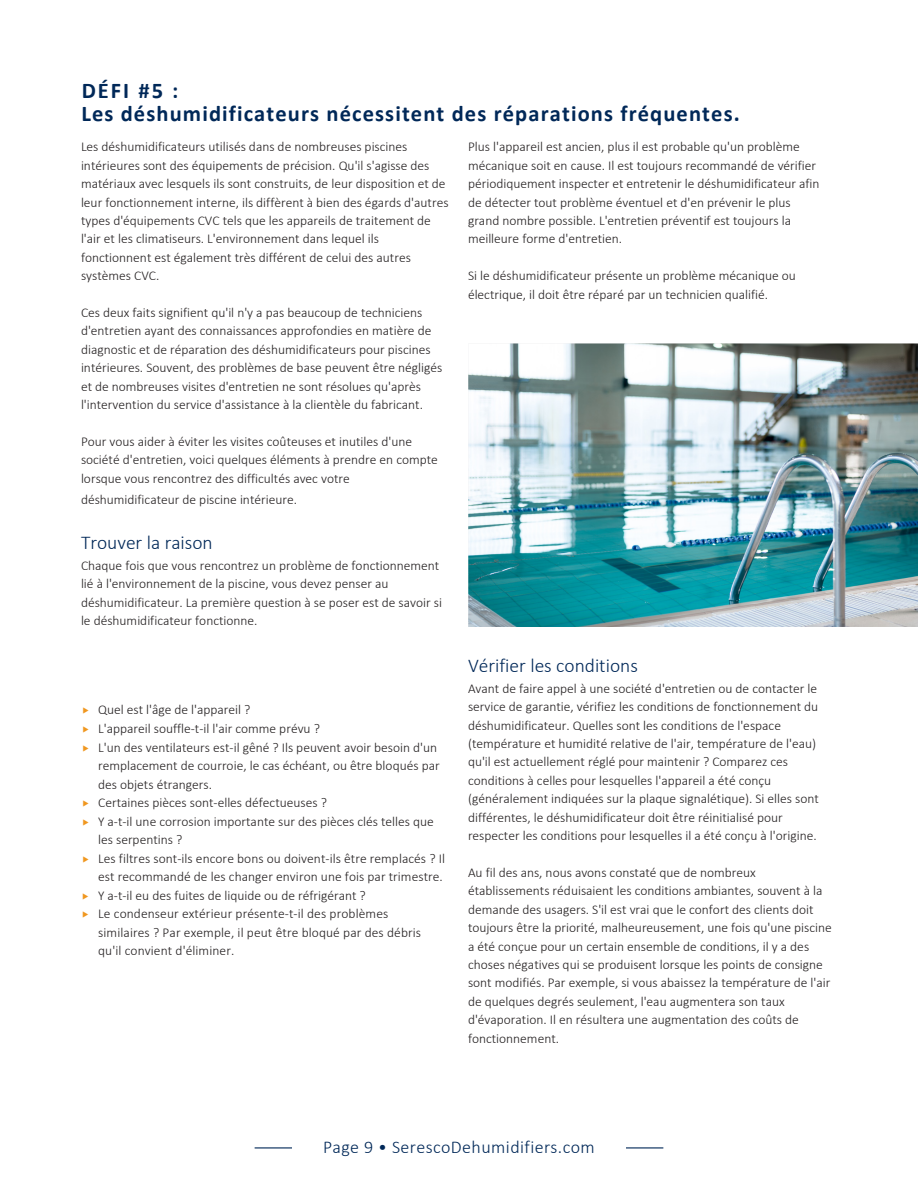
<style>
.page{position:relative;width:918px;height:1188px;background:#fff}
.page>*{position:absolute;margin:0;border:0;box-sizing:border-box;transform-origin:0 0}
.Header_Level_2{font:700 22.5px/22.5px "Calibri";letter-spacing:.05em;color:#002858}
.Body{font:300 19.5px "Calibri";color:#002858}
.Body__no_space{font:300 19.5px "Calibri";color:#002858}
.t1{font:300 18px "Calibri";letter-spacing:.025em;color:#002858}
.Body-2{font:300 13.5px/18.5px "Calibri";color:#231f20}
.Body__no_space-2{font:300 13.5px/18.5px "Calibri";color:#231f20}
</style>
<div class="page">
<hr style="left:255px;top:1147px;width:408px;height:1px;background:#002858">
<div style="left:292px;top:1140px;width:334px;height:13px;background:#fff"></div>
<img style="left:468px;top:344px;width:450px;height:283px">
<p class="Header_Level_2" style="left:81px;top:79px;width:660px">DÉFI #5 :<br>Les déshumidificateurs nécessitent des réparations fréquentes.</p>
<p class="Body__no_space-2" style="left:81px;top:138px;width:369px">Les déshumidificateurs utilisés dans de nombreuses piscines intérieures sont des équipements de précision. Qu'il s'agisse des matériaux avec lesquels ils sont construits, de leur disposition et de leur fonctionnement interne, ils diffèrent à bien des égards d'autres types d'équipements CVC tels que les appareils de traitement de l'air et les climatiseurs. L'environnement dans lequel ils fonctionnent est également très différent de celui des autres systèmes CVC.</p>
<p class="Body__no_space-2" style="left:81px;top:303px;width:363px">Ces deux faits signifient qu'il n'y a pas beaucoup de techniciens d'entretien ayant des connaissances approfondies en matière de diagnostic et de réparation des déshumidificateurs pour piscines intérieures. Souvent, des problèmes de base peuvent être négligés et de nombreuses visites d'entretien ne sont résolues qu'après l'intervention du service d'assistance à la clientèle du fabricant.</p>
<p class="Body__no_space-2" style="left:81px;top:432px;width:358px">Pour vous aider à éviter les visites coûteuses et inutiles d'une société d'entretien, voici quelques éléments à prendre en compte lorsque vous rencontrez des difficultés avec votre</p>
<p class="Body__no_space-2" style="left:81px;top:490px;width:218px">déshumidificateur de piscine intérieure.</p>
<p class="Body__no_space" style="left:81px;top:530px;width:133px">Trouver la raison</p>
<p class="Body__no_space-2" style="left:81px;top:556px;width:363px">Chaque fois que vous rencontrez un problème de fonctionnement lié à l'environnement de la piscine, vous devez penser au déshumidificateur. La première question à se poser est de savoir si le déshumidificateur fonctionne.</p>
<p class="Body-2" style="left:468px;top:138px;width:353px">Plus l'appareil est ancien, plus il est probable qu'un problème mécanique soit en cause. Il est toujours recommandé de vérifier périodiquement inspecter et entretenir le déshumidificateur afin de détecter tout problème éventuel et d'en prévenir le plus grand nombre possible. L'entretien préventif est toujours la meilleure forme d'entretien.</p>
<p class="Body-2" style="left:468px;top:266px;width:329px">Si le déshumidificateur présente un problème mécanique ou électrique, il doit être réparé par un technicien qualifié.</p>
<p class="Body-2" style="left:98px;top:701px;width:348px">Quel est l'âge de l'appareil ?<br>L'appareil souffle-t-il l'air comme prévu ?<br>L'un des ventilateurs est-il gêné ? Ils peuvent avoir besoin d'un remplacement de courroie, le cas échéant, ou être bloqués par des objets étrangers.<br>Certaines pièces sont-elles défectueuses ?<br>Y a-t-il une corrosion importante sur des pièces clés telles que les serpentins ?<br>Les filtres sont-ils encore bons ou doivent-ils être remplacés ? Il est recommandé de les changer environ une fois par trimestre.<br>Y a-t-il eu des fuites de liquide ou de réfrigérant ?<br>Le condenseur extérieur présente-t-il des problèmes<br>similaires ? Par exemple, il peut être bloqué par des débris qu'il convient d'éliminer.</p>
<p class="Body" style="left:468px;top:653px;width:171px">Vérifier les conditions</p>
<p class="Body-2" style="left:468px;top:679px;width:352px">Avant de faire appel à une société d'entretien ou de contacter le service de garantie, vérifiez les conditions de fonctionnement du déshumidificateur. Quelles sont les conditions de l'espace (température et humidité relative de l'air, température de l'eau) qu'il est actuellement réglé pour maintenir ? Comparez ces conditions à celles pour lesquelles l'appareil a été conçu (généralement indiquées sur la plaque signalétique). Si elles sont différentes, le déshumidificateur doit être réinitialisé pour respecter les conditions pour lesquelles il a été conçu à l'origine.</p>
<p class="Body-2" style="left:468px;top:863px;width:365px">Au fil des ans, nous avons constaté que de nombreux établissements réduisaient les conditions ambiantes, souvent à la demande des usagers. S'il est vrai que le confort des clients doit toujours être la priorité, malheureusement, une fois qu'une piscine a été conçue pour un certain ensemble de conditions, il y a des choses négatives qui se produisent lorsque les points de consigne sont modifiés. Par exemple, si vous abaissez la température de l'air de quelques degrés seulement, l'eau augmentera son taux d'évaporation. Il en résultera une augmentation des coûts de fonctionnement.</p>
<h3 class="t1" style="left:323px;top:1136px;width:273px">Page 9 • SerescoDehumidifiers.com</h3>
</div>
